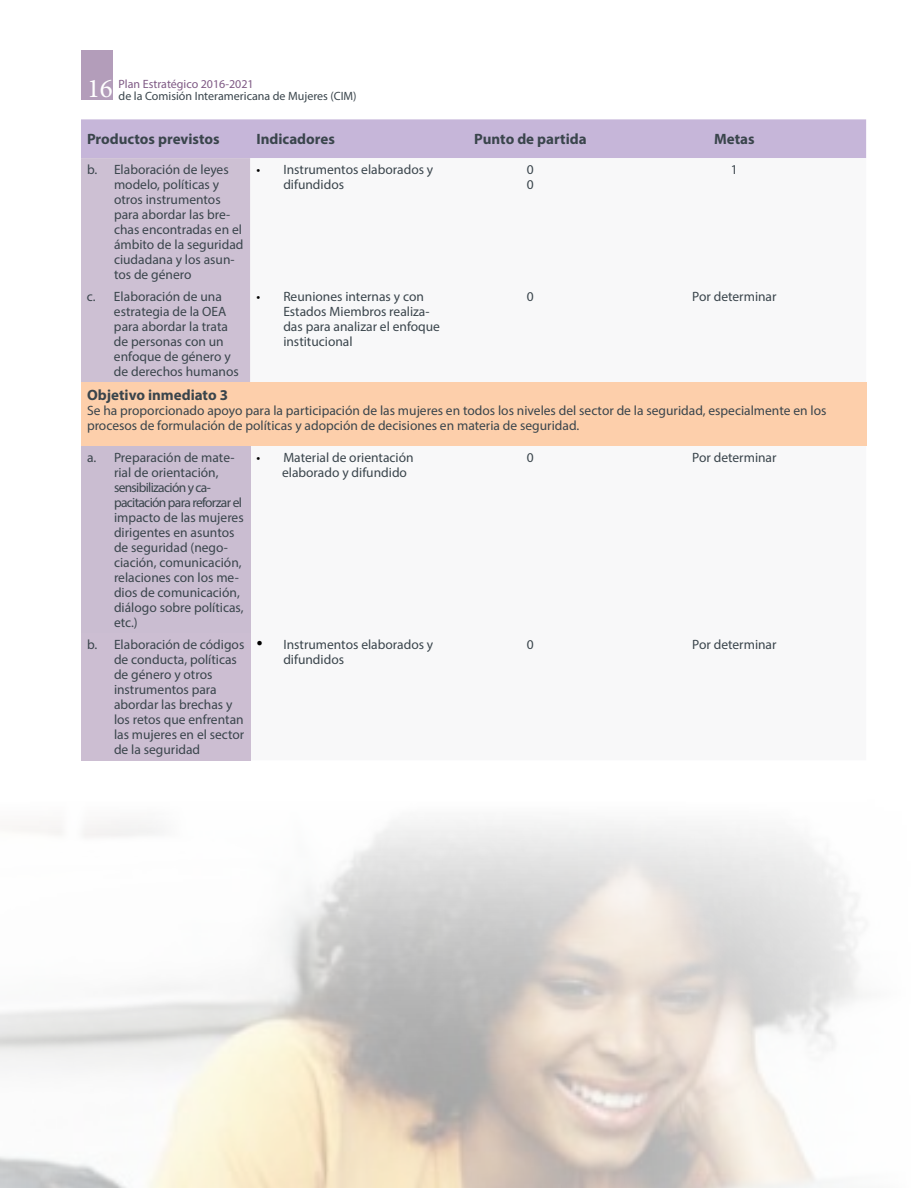
<style>
.page{position:relative;width:918px;height:1188px;background:#fff}
.page>*{position:absolute;margin:0;border:0;box-sizing:border-box;transform-origin:0 0}
.t1{font:27px "Minion Pro";color:#fff}
.t2{font:700 15px "Myriad Pro";color:#3a454c}
.t3{font:13.5px/15px "Myriad Pro";color:#3a454c}
.t4{font:12px "Myriad Pro";color:#3a454c}
.t5{font:12px "Myriad Pro";color:#7f5a85}
.s1{color:#000}
.s2{font-family:"Times New Roman";font-size:18px;color:#000}
</style>
<div class="page">
<div style="left:81px;top:50px;width:31px;height:50px;background:#b39dba"></div>
<svg style="left:81px;top:119px;width:785px;height:263px;background:#cabbd5"></svg>
<svg style="left:250px;top:158px;width:616px;height:602px"></svg>
<div style="left:81px;top:382px;width:785px;height:64px;background:#fdcfab"></div>
<div style="left:81px;top:446px;width:169px;height:187px;background:#cabdd1"></div>
<div style="left:81px;top:633px;width:169px;height:127px;background:#ccbed2"></div>
<p class="t5" style="left:119px;top:77px;width:137px">Plan Estratégico 2016-2021</p>
<h1 class="t1" style="left:87px;top:71px;width:27px">16</h1>
<p class="t4" style="left:119px;top:89px;width:239px">de la Comisión Interamericana de Mujeres (CIM)</p>
<p class="t2" style="left:87px;top:130px;width:134px">Productos previstos</p>
<p class="t2" style="left:256px;top:130px;width:80px">Indicadores</p>
<p class="t2" style="left:474px;top:130px;width:114px">Punto de partida</p>
<p class="t2" style="left:714px;top:130px;width:42px">Metas</p>
<p class="t3" style="left:114px;top:162px;width:131px;text-indent:-27px">b. Elaboración de leyes modelo, políticas y otros instrumentos para abordar las bre&shy;chas encontradas en el ámbito de la seguridad ciudadana y los asun&shy;tos de género</p>
<p class="t3" style="left:283px;top:162px;width:151px;text-indent:-27px"><span class="s1">•</span> Instrumentos elaborados y difundidos</p>
<p class="t3" style="left:527px;top:162px;width:8px">0<br>0</p>
<p class="t3" style="left:731px;top:162px;width:8px">1</p>
<p class="t3" style="left:114px;top:289px;width:126px;text-indent:-27px">c. Elaboración de una estrategia de la OEA para abordar la trata de personas con un enfoque de género y de derechos humanos</p>
<p class="t3" style="left:283px;top:289px;width:158px;text-indent:-27px"><span class="s1">•</span> Reuniones internas y con<br>Estados Miembros realiza&shy;das para analizar el enfoque institucional</p>
<p class="t3" style="left:527px;top:289px;width:8px">0</p>
<p class="t3" style="left:692px;top:289px;width:86px">Por determinar</p>
<p class="t2" style="left:87px;top:385px;width:143px">Objetivo inmediato 3</p>
<p class="t3" style="left:87px;top:402px;width:741px">Se ha proporcionado apoyo para la participación de las mujeres en todos los niveles del sector de la seguridad, especialmente en los procesos de formulación de políticas y adopción de decisiones en materia de seguridad.</p>
<p class="t3" style="left:114px;top:450px;width:131px;text-indent:-27px">a. Preparación de mate&shy;rial de orientación, sensibilización y ca&shy;pacitación para reforzar el impacto de las mujeres dirigentes en asuntos de seguridad (nego&shy;ciación, comunicación, relaciones con los me&shy;dios de comunicación, diálogo sobre políticas, etc.)</p>
<p class="t3" style="left:282px;top:450px;width:133px;text-indent:-26px"><span class="s1">•</span> Material de orientación elaborado y difundido</p>
<p class="t3" style="left:527px;top:450px;width:8px">0</p>
<p class="t3" style="left:692px;top:450px;width:86px">Por determinar</p>
<p class="t3" style="left:114px;top:637px;width:132px;text-indent:-27px">b. Elaboración de códigos de conducta, políticas de género y otros instrumentos para abordar las brechas y los retos que enfrentan las mujeres en el sector de la seguridad</p>
<p class="t3" style="left:283px;top:637px;width:151px;text-indent:-27px"><span class="s2">•</span> Instrumentos elaborados y difundidos</p>
<p class="t3" style="left:527px;top:637px;width:8px">0</p>
<p class="t3" style="left:692px;top:637px;width:86px">Por determinar</p>
</div>
